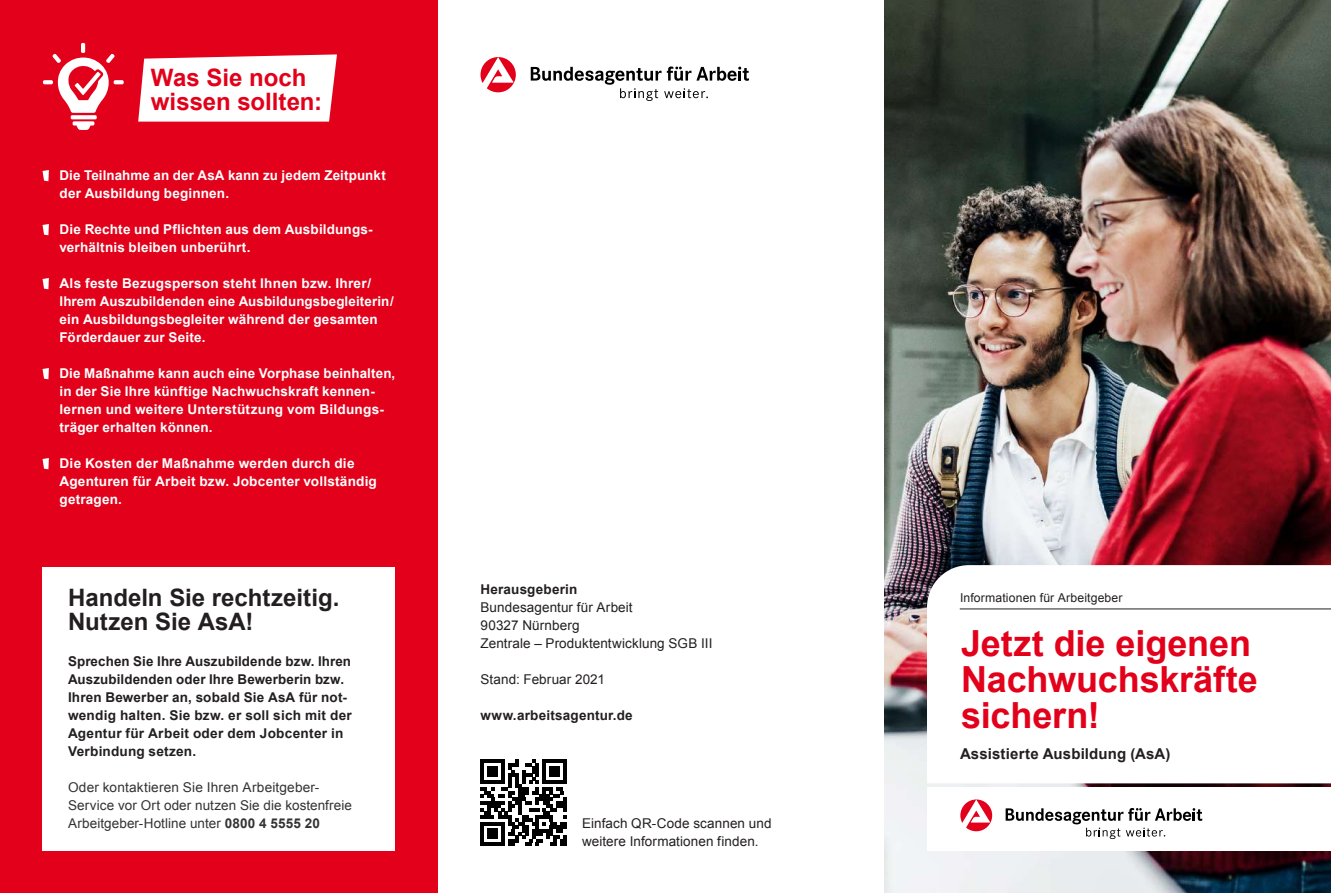
<style>
.page{position:relative;width:1331px;height:893px;background:#fff}
.page>*{position:absolute;margin:0;border:0;box-sizing:border-box;transform-origin:0 0}
.t1{font:700 36px/36px "Arial";letter-spacing:-.005em;color:#e2001a}
.t2{font:700 24px/24px "Arial";color:#231f20}
.t3{font:700 24px/24px "Arial";color:#e2001a}
.t4{font:700 15px "Arial";letter-spacing:.01em;color:#231f20}
.t5{font:700 13.5px/18px "Arial";letter-spacing:.015em;color:#fff}
.t6{font:700 13.5px/18px "Arial";letter-spacing:.015em;color:#231f20}
.t7{font:13.5px/18px "Arial";letter-spacing:.005em;color:#231f20}
.t8{font:13.5px/18px "Arial";letter-spacing:.01em;color:#333}
.t9{font:12.15px "Arial";letter-spacing:.01em;color:#231f20}
.s1{font-weight:700}
</style>
<div class="page">
<div style="left:0;top:0;width:438px;height:893px;background:#e2001a"></div>
<img style="left:884px;top:0;width:447px;height:893px">
<div style="left:43px;top:567px;width:352px;height:283px;background:#fff"></div>
<svg style="left:480px;top:57px;width:36px;height:35px"></svg>
<svg style="left:531px;top:66px;width:218px;height:35px"></svg>
<svg style="left:43px;top:170px;width:6px;height:11px"></svg>
<svg style="left:43px;top:224px;width:6px;height:11px"></svg>
<svg style="left:43px;top:278px;width:6px;height:11px"></svg>
<svg style="left:43px;top:368px;width:6px;height:11px"></svg>
<svg style="left:43px;top:458px;width:6px;height:11px"></svg>
<svg style="left:138px;top:54px;width:199px;height:68px;background:#fcebed"></svg>
<svg style="left:927px;top:565px;width:404px;height:218px"></svg>
<div style="left:927px;top:787px;width:404px;height:63px;background:#fff"></div>
<svg style="left:960px;top:799px;width:32px;height:32px"></svg>
<svg style="left:1006px;top:808px;width:196px;height:31px"></svg>
<hr style="left:960px;top:609px;width:371px;height:1px;background:#231f20">
<svg style="left:114px;top:80px;width:10px;height:4px"></svg>
<svg style="left:71px;top:115px;width:26px;height:4px"></svg>
<svg style="left:43px;top:80px;width:10px;height:4px"></svg>
<svg style="left:73px;top:121px;width:21px;height:9px"></svg>
<svg style="left:52px;top:54px;width:63px;height:59px"></svg>
<svg style="left:81px;top:43px;width:4px;height:10px"></svg>
<svg style="left:480px;top:760px;width:87px;height:86px"></svg>
<hr style="left:480px;top:843px;width:25px;height:3px;background:#000">
<div style="left:487px;top:829px;width:11px;height:10px;background:#000"></div>
<h2 class="t3" style="left:151px;top:67px;width:173px">Was Sie noch wissen sollten:</h2>
<p class="t5" style="left:60px;top:167px;width:328px">Die Teilnahme an der AsA kann zu jedem Zeitpunkt der Ausbildung beginnen.</p>
<p class="t5" style="left:60px;top:221px;width:315px">Die Rechte und Pflichten aus dem Ausbildungs&shy;verhältnis bleiben unberührt.</p>
<p class="t5" style="left:60px;top:275px;width:336px">Als feste Bezugsperson steht Ihnen bzw. Ihrer/ Ihrem Auszubildenden eine Ausbildungsbegleiterin/ ein Ausbildungsbegleiter während der gesamten Förderdauer zur Seite.</p>
<p class="t5" style="left:60px;top:365px;width:337px">Die Maßnahme kann auch eine Vorphase beinhalten, in der Sie Ihre künftige Nachwuchskraft kennen&shy;lernen und weitere Unterstützung vom Bildungs&shy;träger erhalten können.</p>
<p class="t5" style="left:60px;top:455px;width:319px">Die Kosten der Maßnahme werden durch die<br>Agenturen für Arbeit bzw. Jobcenter vollständig getragen.</p>
<h2 class="t2" style="left:68px;top:586px;width:273px">Handeln Sie rechtzeitig.<br>Nutzen Sie AsA!</h2>
<p class="t6" style="left:68px;top:653px;width:285px">Sprechen Sie Ihre Auszubildende bzw. Ihren Auszubildenden oder Ihre Bewerberin bzw.<br>Ihren Bewerber an, sobald Sie AsA für not&shy;wendig halten. Sie bzw. er soll sich mit der Agentur für Arbeit oder dem Jobcenter in Verbindung setzen.</p>
<p class="t8" style="left:68px;top:778px;width:286px">Oder kontaktieren Sie Ihren Arbeitgeber-<br>Service vor Ort oder nutzen Sie die kostenfreie<br>Arbeitgeber-Hotline unter <span class="s1">0800 4 5555 20</span></p>
<p class="t6" style="left:480px;top:581px;width:98px">Herausgeberin</p>
<p class="t7" style="left:480px;top:598px;width:233px">Bundesagentur für Arbeit<br>90327 Nürnberg<br>Zentrale – Produktentwicklung SGB III</p>
<p class="t7" style="left:480px;top:670px;width:126px">Stand: Februar 2021</p>
<p class="t6" style="left:480px;top:707px;width:154px">www.arbeitsagentur.de</p>
<p class="t7" style="left:582px;top:814px;width:191px">Einfach QR-Code scannen und weitere Informationen finden.</p>
<p class="t9" style="left:960px;top:590px;width:164px">Informationen für Arbeitgeber</p>
<h1 class="t1" style="left:961px;top:627px;width:298px">Jetzt die eigenen<br>Nachwuchskräfte sichern!</h1>
<p class="t4" style="left:960px;top:744px;width:212px">Assistierte Ausbildung (AsA)</p>
</div>
